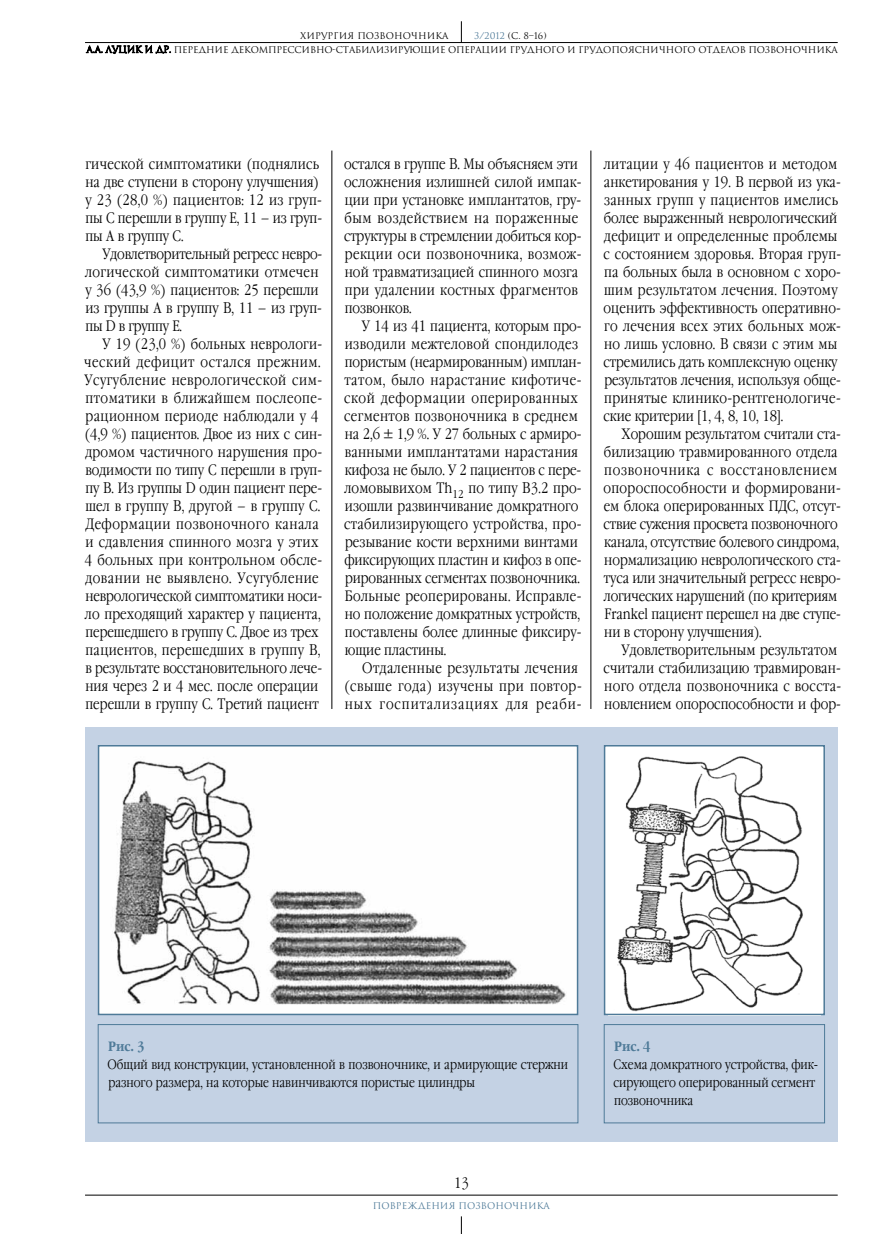
<style>
.page{position:relative;width:893px;height:1234px;background:#fff}
.page>*{position:absolute;margin:0;border:0;box-sizing:border-box;transform-origin:0 0}
.t1{font:300 15px/18px "Garamond Narrow C";letter-spacing:.01em;color:#000}
.t2{font:300 15px/18px "Garamond Narrow C";letter-spacing:.04em;color:#000}
.t3{font:300 13.5px/18px "Garamond Narrow C";color:#000}
.t4{font:700 13.5px "Garamond Narrow C";color:#4e7a98}
.t5{font:9px/13.4px "Romul";letter-spacing:-.02em;color:#000}
.t6{font:9px "Romul";color:#4e7a98}
.t7{font:9px "Romul";color:#000}
.s1{color:#4e7a98}
</style>
<div class="page">
<hr style="left:85px;top:1194px;width:753px;height:1px;background:#000">
<svg style="left:461px;top:1216px;width:1px;height:17px"></svg>
<hr style="left:85px;top:42px;width:753px;height:1px;background:#000">
<svg style="left:461px;top:21px;width:1px;height:21px"></svg>
<svg style="left:86px;top:45px;width:85px;height:9px"></svg>
<hr style="left:332px;top:150px;width:1px;height:558px;background:#000">
<hr style="left:591px;top:150px;width:1px;height:558px;background:#000">
<div style="left:85px;top:726px;width:753px;height:414px;background:#c4d2e4"></div>
<div style="left:98px;top:1023px;width:480px;height:99px;border:1px solid #4e7a98"></div>
<div style="left:604px;top:1023px;width:221px;height:99px;border:1px solid #4e7a98"></div>
<img style="left:101px;top:747px;width:474px;height:264px">
<div style="left:98px;top:744px;width:480px;height:270px;border:2px solid #4e7a98"></div>
<div style="left:605px;top:745px;width:219px;height:269px;background:#fff"></div>
<img style="left:617px;top:756px;width:186px;height:255px">
<div style="left:604px;top:744px;width:221px;height:270px;border:2px solid #4e7a98"></div>
<p class="t5" style="left:86px;top:29px;width:753px;text-indent:388px"><span class="s1">3/2012</span> (С. 8–16)<br>А.А. Луцик и др. Передние декомпрессивно-стабилизирующие операции грудного и грудопоясничного отделов позвоночника</p>
<p class="t7" style="left:300px;top:31px;width:150px">ХИРУРГИЯ ПОЗВОНОЧНИКА</p>
<p class="t1" style="left:85px;top:155px;width:238px">гической симптоматики (поднялись на две ступени в сторону улучшения) у 23 (28,0 %) пациентов: 12 из груп&shy;пы С перешли в группу Е, 11 – из груп&shy;пы А в группу С.</p>
<p class="t1" style="left:85px;top:245px;width:239px;text-indent:18px">Удовлетворительный регресс невро&shy;логической симптоматики отмечен у 36 (43,9 %) пациентов: 25 перешли из группы А в группу В, 11 – из груп&shy;пы D в группу Е.</p>
<p class="t1" style="left:84px;top:335px;width:240px;text-indent:18px">У 19 (23,0 %) больных неврологи&shy;ческий дефицит остался прежним.<br>Усугубление неврологической сим&shy;птоматики в ближайшем послеопе&shy;рационном периоде наблюдали у 4 (4,9 %) пациентов. Двое из них с син&shy;дромом частичного нарушения про&shy;водимости по типу С перешли в груп&shy;пу В. Из группы D один пациент пере&shy;шел в группу В, другой – в группу С.<br>Деформации позвоночного канала и сдавления спинного мозга у этих 4 больных при контрольном обсле&shy;довании не выявлено. Усугубление неврологической симптоматики носи&shy;ло преходящий характер у пациента, перешедшего в группу С. Двое из трех пациентов, перешедших в группу В, в результате восстановительного лече&shy;ния через 2 и 4 мес. после операции перешли в группу С. Третий пациент</p>
<p class="t1" style="left:344px;top:155px;width:239px">остался в группе В. Мы объясняем эти осложнения излишней силой импак&shy;ции при установке имплантатов, гру&shy;бым воздействием на пораженные структуры в стремлении добиться кор&shy;рекции оси позвоночника, возмож&shy;ной травматизацией спинного мозга при удалении костных фрагментов позвонков.</p>
<p class="t1" style="left:344px;top:317px;width:239px;text-indent:18px">У 14 из 41 пациента, которым про&shy;изводили межтеловой спондилодез пористым (неармированным) имплан&shy;татом, было нарастание кифотиче&shy;ской деформации оперированных сегментов позвоночника в среднем на 2,6 ± 1,9 %. У 27 больных с армиро&shy;ванными имплантатами нарастания кифоза не было. У 2 пациентов с пере&shy;ломовывихом Th<sub>12</sub> по типу В3.2 про&shy;изошли развинчивание домкратного стабилизирующего устройства, про&shy;резывание кости верхними винтами фиксирующих пластин и кифоз в опе&shy;рированных сегментах позвоночника.<br>Больные реоперированы. Исправле&shy;но положение домкратных устройств, поставлены более длинные фиксиру&shy;ющие пластины.</p>
<p class="t2" style="left:344px;top:659px;width:239px;text-indent:18px">Отдаленные результаты лечения (свыше года) изучены при повтор&shy;ных госпитализациях для реаби-</p>
<p class="t1" style="left:603px;top:155px;width:239px">литации у 46 пациентов и методом анкетирования у 19. В первой из ука&shy;занных групп у пациентов имелись более выраженный неврологический дефицит и определенные проблемы с состоянием здоровья. Вторая груп&shy;па больных была в основном с хоро&shy;шим результатом лечения. Поэтому оценить эффективность оперативно&shy;го лечения всех этих больных мож&shy;но лишь условно. В связи с этим мы стремились дать комплексную оценку результатов лечения, используя обще&shy;принятые клинико-рентгенологиче&shy;ские критерии [1, 4, 8, 10, 18].</p>
<p class="t1" style="left:603px;top:425px;width:239px;text-indent:18px">Хорошим результатом считали ста&shy;билизацию травмированного отдела позвоночника с восстановлением опороспособности и формировани&shy;ем блока оперированных ПДС, отсут&shy;ствие сужения просвета позвоночного канала, отсутствие болевого синдрома, нормализацию неврологического ста&shy;туса или значительный регресс невро&shy;логических нарушений (по критериям Frankel пациент перешел на две ступе&shy;ни в сторону улучшения).</p>
<p class="t1" style="left:603px;top:641px;width:239px;text-indent:18px">Удовлетворительным результатом считали стабилизацию травмирован&shy;ного отдела позвоночника с восста&shy;новлением опороспособности и фор-</p>
<p class="t4" style="left:108px;top:1038px;width:38px">Рис. 3</p>
<p class="t3" style="left:108px;top:1055px;width:462px">Общий вид конструкции, установленной в позвоночнике, и армирующие стержни разного размера, на которые навинчиваются пористые цилиндры</p>
<p class="t1" style="left:454px;top:1173px;width:16px">13</p>
<p class="t6" style="left:373px;top:1200px;width:179px">Повреждения позвоночника</p>
<p class="t4" style="left:614px;top:1038px;width:38px">Рис. 4</p>
<p class="t3" style="left:613px;top:1055px;width:206px">Схема домкратного устройства, фик&shy;сирующего оперированный сегмент позвоночника</p>
</div>
